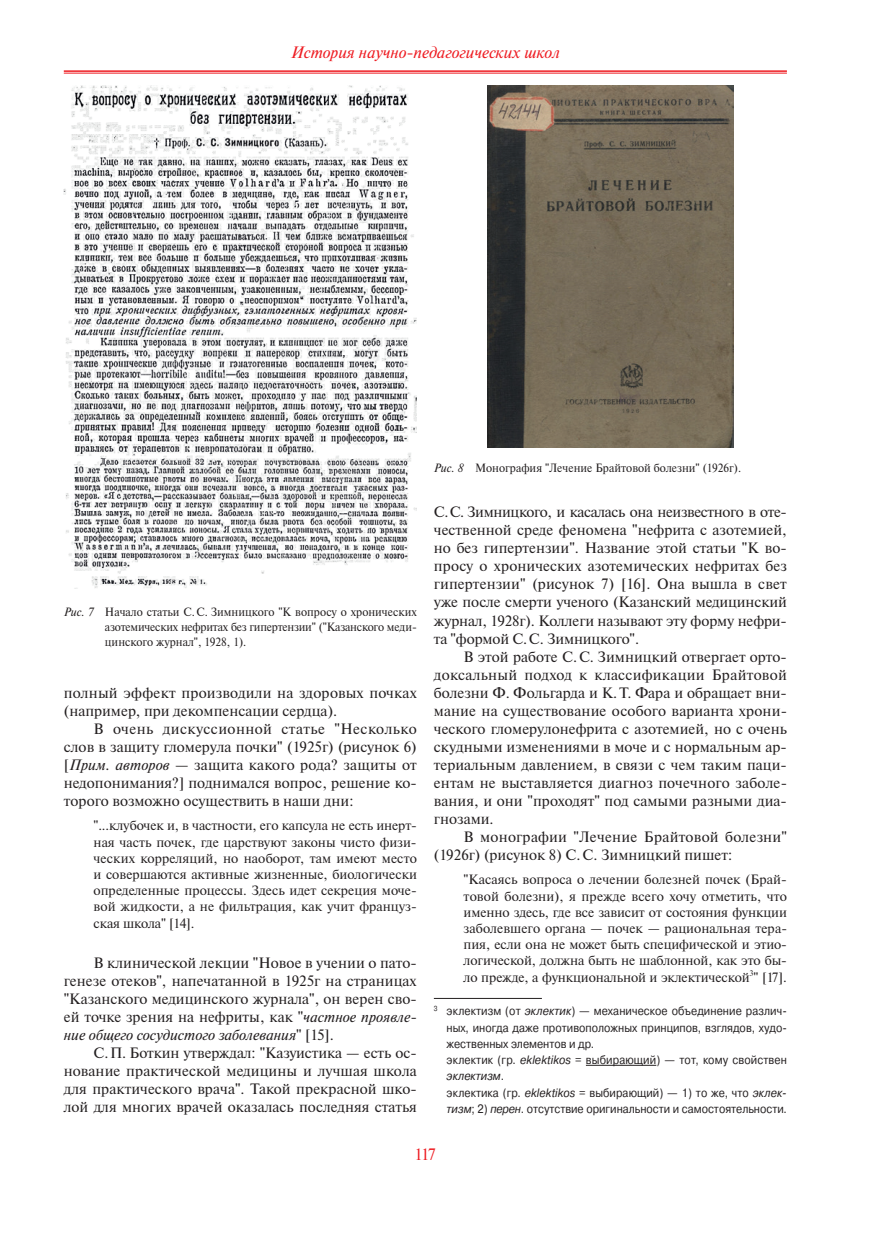
<style>
.page{position:relative;width:872px;height:1234px;background:#fff}
.page>*{position:absolute;margin:0;border:0;box-sizing:border-box;transform-origin:0 0}
.t1{font:italic 16.5px "Newton";color:#ee1d23}
.t2{font:16.5px "Newton";color:#ee1d23}
.t3{font:15px/18px "Newton";color:#231f20}
.t4{font:13.5px/16.2px "Newton";letter-spacing:-.01em;color:#231f20;text-align:justify}
.t5{font:12.15px/16.2px "Pragmatica";letter-spacing:.005em;color:#231f20;scale:.89 1}
.t6{font:12px/15px "Newton";color:#231f20;scale:.95 1}
.s1{font-style:italic}
</style>
<div class="page">
<hr style="left:64px;top:70px;width:723px;height:2px;background:#ee1d23">
<hr style="left:64px;top:73px;width:723px;height:1px;background:#ee1d23">
<img style="left:64px;top:85px;width:353px;height:503px">
<hr style="left:434px;top:997px;width:108px;height:1px;background:#231f20">
<hr style="left:586px;top:1064px;width:70px;height:1px;background:#231f20">
<img style="left:487px;top:85px;width:246px;height:362px">
<p class="t1" style="left:291px;top:42px;width:270px">История научно-педагогических школ</p>
<p class="t6" style="left:105px;top:604px;width:330px;text-indent:-41px"><span class="s1">Рис. 7</span> Начало статьи С.С. Зимницкого "К вопросу о хронических азотемических нефритах без гипертензии" ("Казанского меди-- цинского журнал", 1928, 1).</p>
<p class="t3" style="left:64px;top:683px;width:354px">полный эффект производили на здоровых почках (например, при декомпенсации сердца).</p>
<p class="t3" style="left:64px;top:719px;width:354px;text-align:justify;text-indent:30px">В очень дискуссионной статье "Несколько слов в защиту гломерула почки" (1925г) (рисунок 6) [<span class="s1">Прим. авторов</span> — защита какого рода? защиты от недопонимания?] поднимался вопрос, решение ко&shy;торого возможно осуществить в наши дни:</p>
<p class="t4" style="left:94px;top:817px;width:325px">"...клубочек и, в частности, его капсула не есть инерт&shy;ная часть почек, где царствуют законы чисто физи&shy;ческих корреляций, но наоборот, там имеют место и совершаются активные жизненные, биологически определенные процессы. Здесь идет секреция моче&shy;вой жидкости, а не фильтрация, как учит француз&shy;ская школа" [14].</p>
<p class="t3" style="left:64px;top:953px;width:354px;text-align:justify;text-indent:30px">В клинической лекции "Новое в учении о пато&shy;генезе отеков", напечатанной в 1925г на страницах "Казанского медицинского журнала", он верен сво&shy;ей точке зрения на нефриты, как "<span class="s1">частное проявле&shy;ние общего сосудистого заболевания</span>" [15].</p>
<p class="t3" style="left:64px;top:1043px;width:354px;text-align:justify;text-indent:30px">С.П. Боткин утверждал: "Казуистика — есть ос&shy;нование практической медицины и лучшая школа для практического врача". Такой прекрасной шко&shy;лой для многих врачей оказалась последняя статья</p>
<p class="t6" style="left:434px;top:461px;width:325px"><span class="s1">Рис. 8</span> Монография "Лечение Брайтовой болезни" (1926г).</p>
<p class="t3" style="left:434px;top:503px;width:354px">С.С. Зимницкого, и касалась она неизвестного в оте&shy;чественной среде феномена "нефрита с азотемией, но без гипертензии". Название этой статьи "К во&shy;просу о хронических азотемических нефритах без гипертензии" (рисунок 7) [16]. Она вышла в свет уже после смерти ученого (Казанский медицинский журнал, 1928г). Коллеги называют эту форму нефри&shy;та "формой С.С. Зимницкого".</p>
<p class="t3" style="left:434px;top:647px;width:355px;text-indent:30px">В этой работе С.С. Зимницкий отвергает орто&shy;доксальный подход к классификации Брайтовой болезни Ф. Фольгарда и К.Т. Фара и обращает вни&shy;мание на существование особого варианта хрони&shy;ческого гломерулонефрита с азотемией, но с очень скудными изменениями в моче и с нормальным ар&shy;териальным давлением, в связи с чем таким паци&shy;ентам не выставляется диагноз почечного заболе&shy;вания, и они "проходят" под самыми разными диа&shy;гнозами.</p>
<p class="t3" style="left:434px;top:827px;width:355px;text-indent:30px">В монографии "Лечение Брайтовой болезни" (1926г) (рисунок 8) С.С. Зимницкий пишет:</p>
<p class="t4" style="left:463px;top:871px;width:325px;text-align:left">"Касаясь вопроса о лечении болезней почек (Брай&shy;товой болезни), я прежде всего хочу отметить, что именно здесь, где все зависит от состояния функции заболевшего органа — почек — рациональная тера&shy;пия, если она не может быть специфической и этио&shy;логической, должна быть не шаблонной, как это бы&shy;ло прежде, а функциональной и эклектической<sup>3</sup>" [17].</p>
<p class="t5" style="left:446px;top:1002px;width:384px;text-indent:-13px"><sup>3</sup> эклектизм (от <span class="s1">эклектик</span>) — механическое объединение различ&shy;ных, иногда даже противоположных принципов, взглядов, худо&shy;жественных элементов и др.<br>эклектик (гр. <span class="s1">eklektikos</span> = выбирающий) — тот, кому свойствен <span class="s1">эклектизм</span>.<br>эклектика (гр. <span class="s1">eklektikos</span> = выбирающий) — 1) то же, что <span class="s1">эклек&shy;тизм</span>; 2) <span class="s1">перен</span>. отсутствие оригинальности и самостоятельности.</p>
<p class="t2" style="left:414px;top:1143px;width:23px">117</p>
</div>
